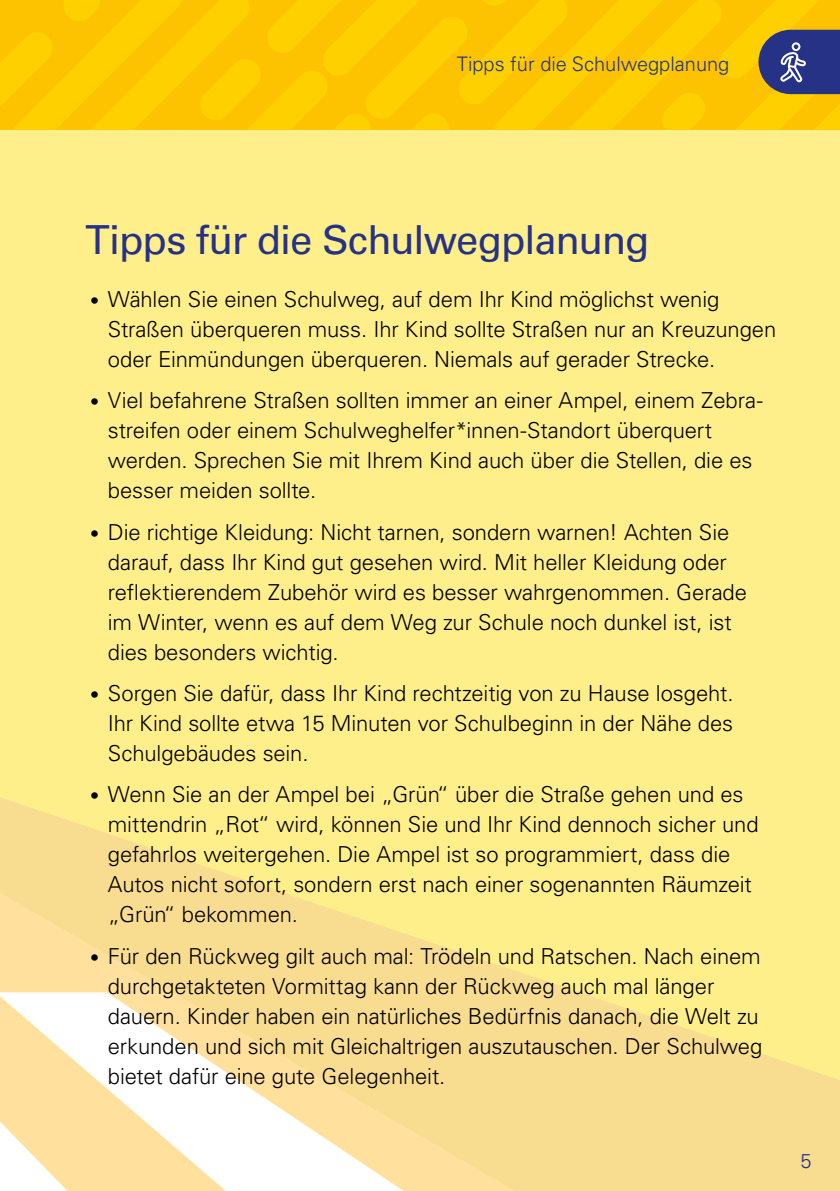
<style>
.page{position:relative;width:840px;height:1191px;background:#fff}
.page>*{position:absolute;margin:0;border:0;box-sizing:border-box;transform-origin:0 0}
.H2_Headline_Regular{font:40px "Univers LT Pro 55 Roman";letter-spacing:-.025em;color:#263286}
.P_Aufzählung_CD{font:300 22px/30px "Univers LT Pro 45";letter-spacing:-.005em;color:#000}
.P_Kolumne{font:300 20px "Univers LT Pro 45";color:#263286}
.s1{font-size:18px}
</style>
<div class="page">
<img style="left:0;top:0;width:839px;height:130px">
<div style="left:0;top:130px;width:839px;height:1061px;background:#ffef8b"></div>
<svg style="left:0;top:797px;width:839px;height:394px;fill:#ffe090"></svg>
<svg style="left:0;top:992px;width:430px;height:199px;background:#fdeabd"></svg>
<svg style="left:0;top:993px;width:85px;height:198px;background:#ffeabe"></svg>
<svg style="left:758px;top:30px;width:81px;height:64px;background:#474c81"></svg>
<p class="P_Kolumne" style="left:456px;top:51px;width:274px">Tipps für die Schulwegplanung</p>
<h2 class="H2_Headline_Regular" style="left:85px;top:212px;width:565px">Tipps für die Schulwegplanung</h2>
<p class="P_Aufzählung_CD" style="left:108px;top:283px;width:669px;text-indent:-18px"><span class="s1">•</span> Wählen Sie einen Schulweg, auf dem Ihr Kind möglichst wenig<br>Straßen überqueren muss. Ihr Kind sollte Straßen nur an Kreuzungen oder Einmündungen überqueren. Niemals auf gerader Strecke.</p>
<p class="P_Aufzählung_CD" style="left:108px;top:385px;width:656px;text-indent:-18px"><span class="s1">•</span> Viel befahrene Straßen sollten immer an einer Ampel, einem Zebra&shy;streifen oder einem Schulweghelfer*innen-Standort überquert werden. Sprechen Sie mit Ihrem Kind auch über die Stellen, die es besser meiden sollte.</p>
<p class="P_Aufzählung_CD" style="left:108px;top:516px;width:640px;text-indent:-18px"><span class="s1">•</span> Die richtige Kleidung: Nicht tarnen, sondern warnen! Achten Sie darauf, dass Ihr Kind gut gesehen wird. Mit heller Kleidung oder reflektierendem Zubehör wird es besser wahrgenommen. Gerade im Winter, wenn es auf dem Weg zur Schule noch dunkel ist, ist dies besonders wichtig.</p>
<p class="P_Aufzählung_CD" style="left:108px;top:677px;width:626px;text-align:justify;text-indent:-18px"><span class="s1">•</span> Sorgen Sie dafür, dass Ihr Kind rechtzeitig von zu Hause losgeht.<br>Ihr Kind sollte etwa 15 Minuten vor Schulbeginn in der Nähe des Schulgebäudes sein.</p>
<p class="P_Aufzählung_CD" style="left:108px;top:779px;width:652px;text-indent:-18px"><span class="s1">•</span> Wenn Sie an der Ampel bei „Grün“ über die Straße gehen und es mittendrin „Rot“ wird, können Sie und Ihr Kind dennoch sicher und gefahrlos weitergehen. Die Ampel ist so programmiert, dass die Autos nicht sofort, sondern erst nach einer sogenannten Räumzeit „Grün“ bekommen.</p>
<p class="P_Aufzählung_CD" style="left:108px;top:940px;width:655px;text-indent:-18px"><span class="s1">•</span> Für den Rückweg gilt auch mal: Trödeln und Ratschen. Nach einem durchgetakteten Vormittag kann der Rückweg auch mal länger dauern. Kinder haben ein natürliches Bedürfnis danach, die Welt zu erkunden und sich mit Gleichaltrigen auszutauschen. Der Schulweg bietet dafür eine gute Gelegenheit.</p>
<p class="P_Kolumne" style="left:800px;top:1148px;width:13px">5</p>
</div>
